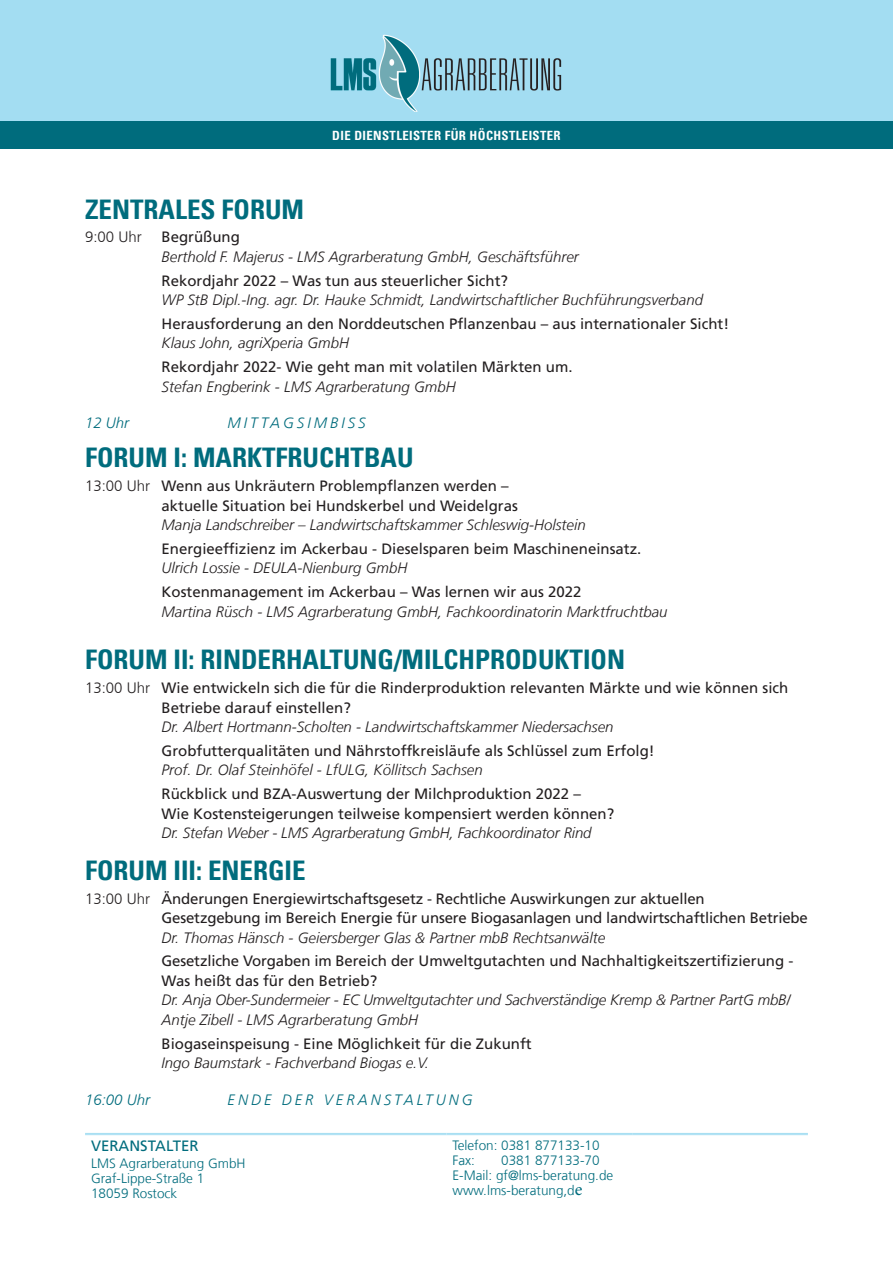
<style>
.page{position:relative;width:893px;height:1263px;background:#fff}
.page>*{position:absolute;margin:0;border:0;box-sizing:border-box;transform-origin:0 0}
.t1{font:27px "Univers Com 67 Bold Cond";color:#006c7d}
.t2{font:15px/19.5px "Frutiger LT Com";color:#231f20}
.t3{font:italic 300 15px/19.5px "Frutiger LT Com";color:#231f20}
.t4{font:italic 300 15px "Frutiger LT Com";letter-spacing:.2em;color:#006c7d}
.t5{font:15px "Frutiger LT Com";color:#006c7d}
.t6{font:300 15px "Frutiger LT Com";color:#231f20}
.t7{font:300 13.5px/15px "Frutiger LT Com";color:#006c7d}
.t8{font:12.75px "Univers Com 67 Bold Cond";letter-spacing:.03em;color:#fff}
.s1{font-weight:400;font-style:normal}
.s2{font-weight:300;font-style:italic}
.s3{font-weight:300}
.s4{font-family:"Minion Pro";font-weight:400;font-size:18px}
</style>
<div class="page">
<hr style="left:85px;top:1133px;width:361px;height:1px;background:#a3ddf2">
<hr style="left:85px;top:1134px;width:361px;height:1px;background:#a3ddf2">
<hr style="left:446px;top:1133px;width:186px;height:1px;background:#a3ddf2">
<hr style="left:446px;top:1134px;width:186px;height:1px;background:#a3ddf2">
<hr style="left:632px;top:1133px;width:176px;height:1px;background:#a3ddf2">
<hr style="left:632px;top:1134px;width:176px;height:1px;background:#a3ddf2">
<div style="left:0;top:0;width:893px;height:121px;background:#a3ddf2"></div>
<div style="left:0;top:121px;width:893px;height:28px;background:#006c7d"></div>
<img style="left:330px;top:34px;width:232px;height:78px">
<p class="t8" style="left:332px;top:128px;width:230px">DIE DIENSTLEISTER FÜR HÖCHSTLEISTER</p>
<p class="t1" style="left:85px;top:192px;width:220px">ZENTRALES FORUM</p>
<p class="t6" style="left:85px;top:228px;width:58px">9:00 Uhr</p>
<p class="t3" style="left:162px;top:227px;width:419px"><span class="s1">Begrüßung<br></span>Berthold F. Majerus - LMS Agrarberatung GmbH, Geschäftsführer</p>
<p class="t3" style="left:162px;top:271px;width:543px"><span class="s1">Rekordjahr 2022 – Was tun aus steuerlicher Sicht?<br></span>WP StB Dipl.-Ing. agr. Dr. Hauke Schmidt, Landwirtschaftlicher Buchführungsverband</p>
<p class="t2" style="left:162px;top:314px;width:569px">Herausforderung an den Norddeutschen Pflanzenbau – aus internationaler Sicht!<br><span class="s2">Klaus John, agriXperia GmbH</span></p>
<p class="t2" style="left:162px;top:357px;width:412px">Rekordjahr 2022- Wie geht man mit volatilen Märkten um.<br><span class="s2">Stefan Engberink - LMS Agrarberatung GmbH</span></p>
<p class="t4" style="left:85px;top:414px;width:46px">12 Uhr</p>
<p class="t4" style="left:227px;top:414px;width:140px">MITTAGSIMBISS</p>
<p class="t1" style="left:85px;top:441px;width:330px">FORUM I: MARKTFRUCHTBAU</p>
<p class="t2" style="left:162px;top:476px;width:426px;text-indent:-77px"><span class="s3">13:00 Uhr</span> Wenn aus Unkräutern Problempflanzen werden –<br>aktuelle Situation bei Hundskerbel und Weidelgras<br><span class="s2">Manja Landschreiber – Landwirtschaftskammer Schleswig-Holstein</span></p>
<p class="t2" style="left:162px;top:539px;width:481px">Energieeffizienz im Ackerbau - Dieselsparen beim Maschineneinsatz.<br><span class="s2">Ulrich Lossie - DEULA-Nienburg GmbH</span></p>
<p class="t3" style="left:162px;top:582px;width:507px"><span class="s1">Kostenmanagement im Ackerbau – Was lernen wir aus 2022<br></span>Martina Rüsch - LMS Agrarberatung GmbH, Fachkoordinatorin Marktfruchtbau</p>
<p class="t1" style="left:85px;top:643px;width:541px">FORUM II: RINDERHALTUNG/MILCHPRODUKTION</p>
<p class="t2" style="left:162px;top:678px;width:628px;text-indent:-77px"><span class="s3">13:00 Uhr</span> Wie entwickeln sich die für die Rinderproduktion relevanten Märkte und wie können sich<br>Betriebe darauf einstellen?<br><span class="s2">Dr. Albert Hortmann-Scholten - Landwirtschaftskammer Niedersachsen</span></p>
<p class="t2" style="left:162px;top:741px;width:495px">Grobfutterqualitäten und Nährstoffkreisläufe als Schlüssel zum Erfolg!<br><span class="s2">Prof. Dr. Olaf Steinhöfel - LfULG, Köllitsch Sachsen</span></p>
<p class="t2" style="left:162px;top:784px;width:454px">Rückblick und BZA-Auswertung der Milchproduktion 2022 –<br>Wie Kostensteigerungen teilweise kompensiert werden können?<br><span class="s2">Dr. Stefan Weber - LMS Agrarberatung GmbH, Fachkoordinator Rind</span></p>
<p class="t1" style="left:85px;top:854px;width:222px">FORUM III: ENERGIE</p>
<p class="t2" style="left:162px;top:889px;width:648px;text-indent:-77px"><span class="s3">13:00 Uhr</span> Änderungen Energiewirtschaftsgesetz - Rechtliche Auswirkungen zur aktuellen<br>Gesetzgebung im Bereich Energie für unsere Biogasanlagen und landwirtschaftlichen Betriebe<br><span class="s2">Dr. Thomas Hänsch - Geiersberger Glas &amp; Partner mbB Rechtsanwälte</span></p>
<p class="t3" style="left:162px;top:951px;width:633px"><span class="s1">Gesetzliche Vorgaben im Bereich der Umweltgutachten und Nachhaltigkeitszertifizierung - Was heißt das für den Betrieb?<br></span>Dr. Anja Ober-Sundermeier - EC Umweltgutachter und Sachverständige Kremp &amp; Partner PartG mbB/ Antje Zibell - LMS Agrarberatung GmbH</p>
<p class="t2" style="left:162px;top:1034px;width:372px">Biogaseinspeisung - Eine Möglichkeit für die Zukunft<br><span class="s2">Ingo Baumstark - Fachverband Biogas e.V.</span></p>
<p class="t4" style="left:85px;top:1090px;width:67px">16:00 Uhr</p>
<p class="t4" style="left:227px;top:1090px;width:247px">ENDE DER VERANSTALTUNG</p>
<p class="t5" style="left:91px;top:1137px;width:109px">VERANSTALTER</p>
<p class="t7" style="left:91px;top:1156px;width:156px">LMS Agrarberatung GmbH</p>
<p class="t7" style="left:91px;top:1171px;width:115px">Graf-Lippe-Straße 1</p>
<p class="t7" style="left:91px;top:1186px;width:88px">18059 Rostock</p>
<p class="t7" style="left:452px;top:1138px;width:149px">Telefon: 0381 877133-10<br>Fax:</p>
<p class="t7" style="left:452px;top:1153px;width:162px;text-indent:49px">0381 877133-70<br>E-Mail: gf@lms-beratung.de</p>
<p class="t7" style="left:452px;top:1183px;width:131px">www.lms-beratung,d<span class="s4">e</span></p>
</div>
